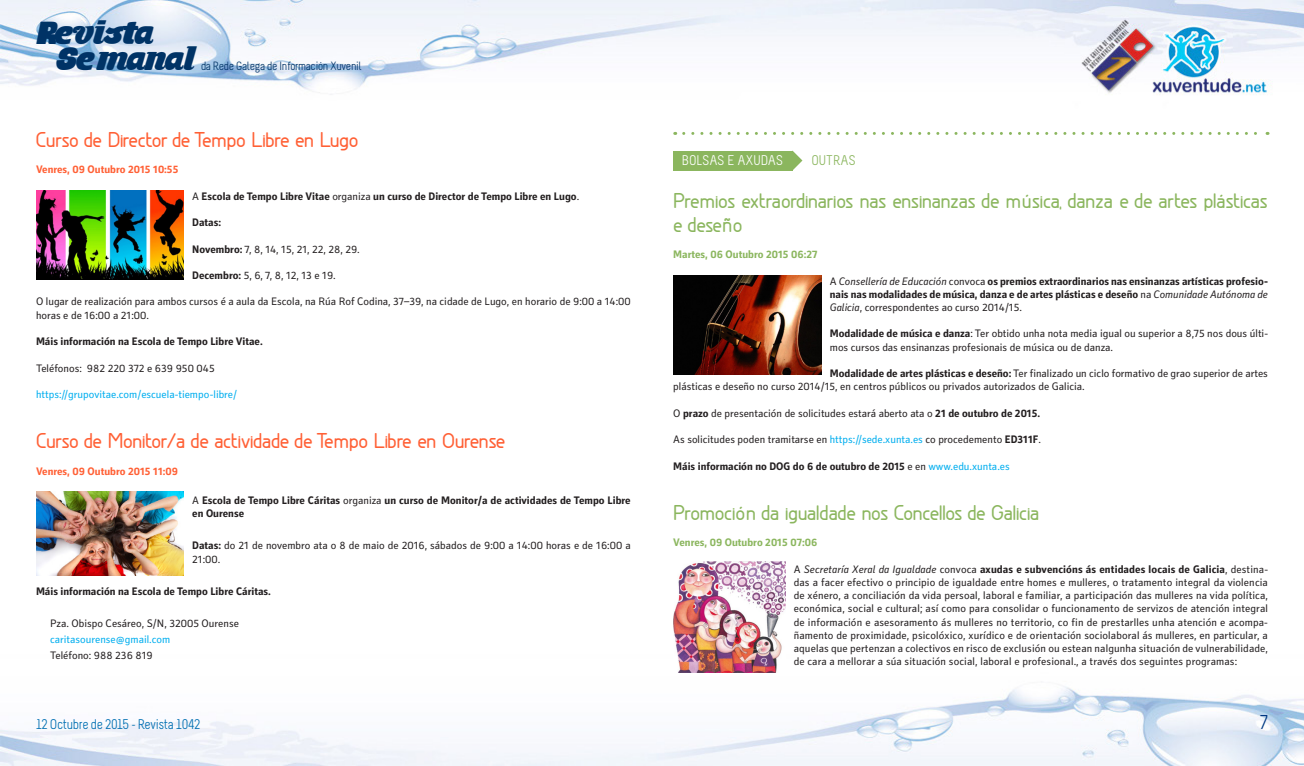
<style>
.page{position:relative;width:1304px;height:766px;background:#fff}
.page>*{position:absolute;margin:0;border:0;box-sizing:border-box;transform-origin:0 0}
.t1{font:33px/26px "Musa Ornata";letter-spacing:-.01em;color:#036}
.t2{font:700 20px/24px "Greyscale Basic";letter-spacing:-.03em;color:#8bb65e}
.t3{font:700 20px "Greyscale Basic";letter-spacing:-.03em;color:#ff6035}
.t4{font:20px "Melbourne";color:#003882}
.t5{font:14px "Melbourne";letter-spacing:-.025em;color:#006fb2}
.t6{font:14px "Melbourne";color:#fff}
.t7{font:14px "Melbourne";color:#8bb65e}
.t8{font:12px "Melbourne";letter-spacing:-.025em;color:#036}
.t9{font:11px/13.2px "Secca Std Demo";color:#231f20}
.t10{font:700 11px/13.2px "Secca Std Demo";color:#231f20}
.t11{font:11px "Secca Std Demo";color:#00aeef}
.t12{font:700 11px "Secca Std Demo";color:#ff6035}
.t13{font:700 11px "Secca Std Demo";color:#8bb65e}
.s1{font-weight:400}
.s2{font-weight:700}
.s3{font-weight:400;font-style:italic}
.s4{color:#00aeef}
.s5{font-weight:400;color:#00aeef}
.s6{font-style:italic}
</style>
<div class="page">
<img style="left:0;top:0;width:1304px;height:765px">
<div style="left:709px;top:150px;width:83px;height:20px;background:#8bb65e"></div>
<svg style="left:783px;top:150px;width:19px;height:20px"></svg>
<svg style="left:684px;top:132px;width:584px;height:3px"></svg>
<div style="left:673px;top:150px;width:84px;height:20px;background:#8bb65e"></div>
<img style="left:36px;top:191px;width:148px;height:89px">
<img style="left:36px;top:491px;width:148px;height:84px">
<img style="left:674px;top:276px;width:147px;height:98px">
<img style="left:673px;top:561px;width:112px;height:111px">
<h1 class="t1" style="left:55px;top:19px;width:142px;text-indent:-19px">Revista<br>Semanal</h1>
<p class="t8" style="left:201px;top:59px;width:162px">da Rede Galega de Información Xuvenil</p>
<h2 class="t3" style="left:36px;top:127px;width:324px">Curso de Director de Tempo Libre en Lugo</h2>
<p class="t12" style="left:36px;top:163px;width:144px">Venres, 09 Outubro 2015 10:55</p>
<p class="t10" style="left:192px;top:190px;width:388px"><span class="s1">A</span> Escola de Tempo Libre Vitae <span class="s1">organiza</span> un curso de Director de Tempo Libre en Lugo<span class="s1">.</span></p>
<p class="t10" style="left:192px;top:216px;width:30px">Datas:</p>
<p class="t9" style="left:192px;top:243px;width:169px"><span class="s2">Novembro:</span> 7, 8, 14, 15, 21, 22, 28, 29.</p>
<p class="t9" style="left:192px;top:269px;width:145px"><span class="s2">Decembro:</span> 5, 6, 7, 8, 12, 13 e 19.</p>
<p class="t9" style="left:36px;top:295px;width:596px">O lugar de realización para ambos cursos é a aula da Escola, na Rúa Rof Codina, 37–39, na cidade de Lugo, en horario de 9:00 a 14:00 horas e de 16:00 a 21:00.</p>
<p class="t10" style="left:36px;top:335px;width:228px">Máis información na Escola de Tempo Libre Vitae.</p>
<p class="t9" style="left:36px;top:361px;width:180px">Teléfonos: 982 220 372 e 639 950 045</p>
<p class="t11" style="left:36px;top:388px;width:203px">https://grupovitae.com/escuela-tiempo-libre/</p>
<h2 class="t3" style="left:36px;top:428px;width:471px">Curso de Monitor/a de actividade de Tempo Libre en Ourense</h2>
<p class="t12" style="left:36px;top:465px;width:144px">Venres, 09 Outubro 2015 11:09</p>
<p class="t10" style="left:192px;top:494px;width:440px"><span class="s1">A</span> Escola de Tempo Libre Cáritas <span class="s1">organiza</span> un curso de Monitor/a de actividades de Tempo Libre en Ourense</p>
<p class="t9" style="left:192px;top:539px;width:440px"><span class="s2">Datas:</span> do 21 de novembro ata o 8 de maio de 2016, sábados de 9:00 a 14:00 horas e de 16:00 a<br>21:00.</p>
<p class="t10" style="left:36px;top:584px;width:236px">Máis información na Escola de Tempo Libre Cáritas.</p>
<p class="t9" style="left:50px;top:616px;width:190px">Pza. Obispo Cesáreo, S/N, 32005 Ourense</p>
<p class="t11" style="left:50px;top:632px;width:122px">caritasourense@gmail.com</p>
<p class="t9" style="left:50px;top:648px;width:104px">Teléfono: 988 236 819</p>
<p class="t6" style="left:682px;top:153px;width:64px">bolsas eaxuda</p>
<p class="t6" style="left:776px;top:153px;width:8px">s</p>
<p class="t7" style="left:811px;top:153px;width:44px">OUTRAS</p>
<h2 class="t2" style="left:673px;top:187px;width:596px">Premios extraordinarios nas ensinanzas de música, danza e de artes plásticas e deseño</h2>
<p class="t13" style="left:673px;top:248px;width:146px">Martes, 06 Outubro 2015 06:27</p>
<p class="t10" style="left:830px;top:274px;width:440px;text-align:justify"><span class="s1">A</span> <span class="s3">Consellería de Educación</span> <span class="s1">convoca</span> os premios extraordinarios nas ensinanzas artísticas profesio&shy;nais nas modalidades de música, danza e de artes plásticas e deseño <span class="s1">na</span> <span class="s3">Comunidade Autónoma de Galicia</span><span class="s1">, correspondentes ao curso 2014/15.</span></p>
<p class="t9" style="left:830px;top:327px;width:440px"><span class="s2">Modalidade de música e danza</span>: Ter obtido unha nota media igual ou superior a 8,75 nos dous últi&shy;mos cursos das ensinanzas profesionais de música ou de danza.</p>
<p class="t9" style="left:673px;top:367px;width:596px;text-indent:157px"><span class="s2">Modalidade de artes plásticas e deseño:</span> Ter finalizado un ciclo formativo de grao superior de artes plásticas e deseño no curso 2014/15, en centros públicos ou privados autorizados de Galicia.</p>
<p class="t9" style="left:673px;top:406px;width:368px">O <span class="s2">prazo</span> de presentación de solicitudes estará aberto ata o <span class="s2">21 de outubro de 2015.</span></p>
<p class="t9" style="left:673px;top:433px;width:369px">As solicitudes poden tramitarse en <span class="s4">https://sede.xunta.es</span> co procedemento <span class="s2">ED311F</span>.</p>
<p class="t10" style="left:673px;top:459px;width:338px">Máis información no DOG do 6 de outubro de 2015 <span class="s1">e en</span> <span class="s5">www.edu.xunta.es</span></p>
<h2 class="t2" style="left:673px;top:499px;width:368px">Promoción da igualdade nos Concellos de Galicia</h2>
<p class="t13" style="left:673px;top:536px;width:146px">Venres, 09 Outubro 2015 07:06</p>
<p class="t9" style="left:794px;top:562px;width:476px;text-align:justify">A <span class="s6">Secretaría Xeral da Igualdade</span> convoca <span class="s2">axudas e subvencións ás entidades locais de Galicia</span>, destina&shy;das a facer efectivo o principio de igualdade entre homes e mulleres, o tratamento integral da violencia de xénero, a conciliación da vida persoal, laboral e familiar, a participación das mulleres na vida política, económica, social e cultural; así como para consolidar o funcionamento de servizos de atención integral de información e asesoramento ás mulleres no territorio, co fin de prestarlles unha atención e acompa&shy;ñamento de proximidade, psicolóxico, xurídico e de orientación sociolaboral ás mulleres, en particular, a aquelas que pertenzan a colectivos en risco de exclusión ou estean nalgunha situación de vulnerabilidade, de cara a mellorar a súa situación social, laboral e profesional., a través dos seguintes programas:</p>
<p class="t5" style="left:36px;top:717px;width:166px">12 Octubre de 2015 - Revista 1042</p>
<h2 class="t4" style="left:1260px;top:711px;width:10px">7</h2>
</div>
